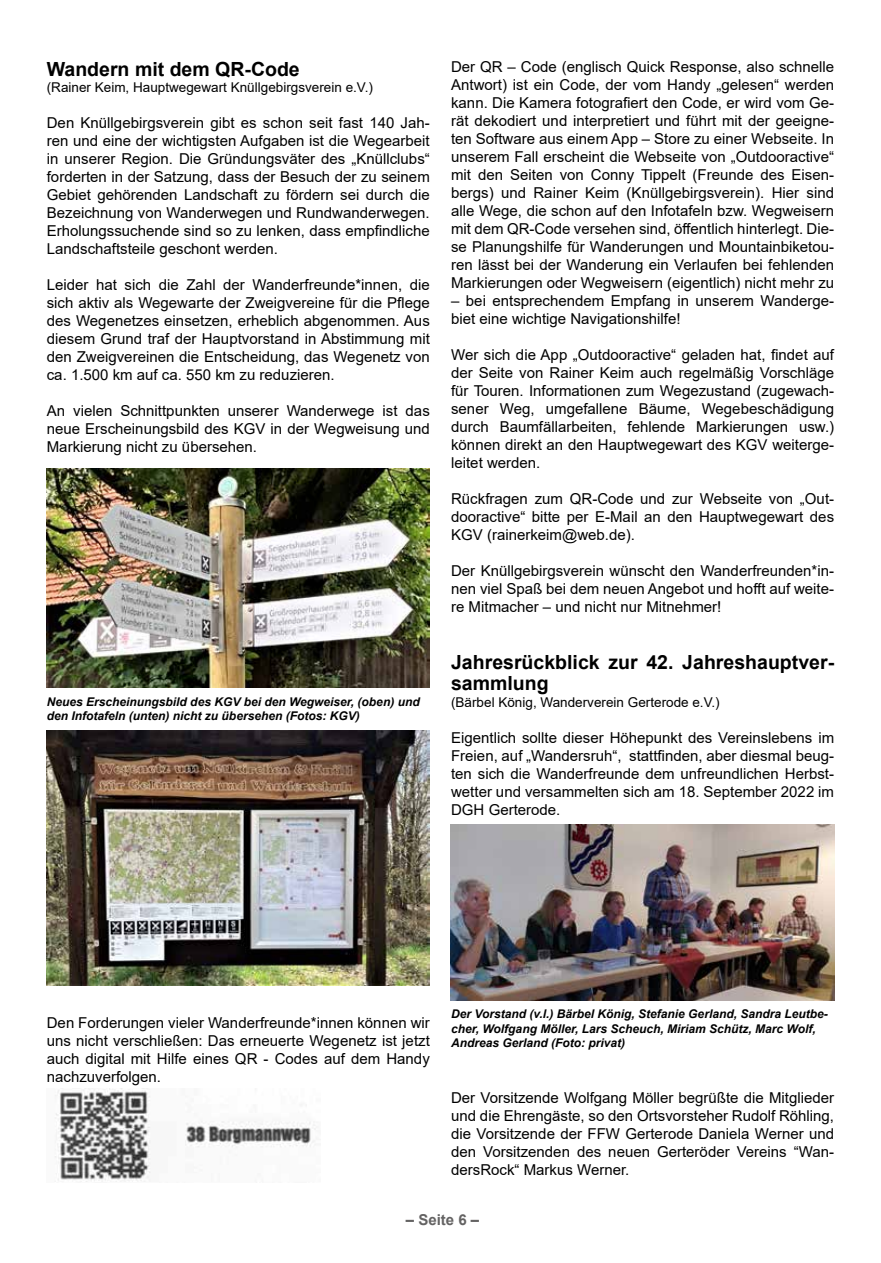
<style>
.page{position:relative;width:881px;height:1263px;background:#fff}
.page>*{position:absolute;margin:0;border:0;box-sizing:border-box;transform-origin:0 0}
.t1{font:700 19.5px/21px "Arial";color:#000}
.t2{font:15px/18px "Arial";color:#000;text-align:justify}
.t3{font:700 15px "Arial";color:#646363}
.t4{font:13.5px "Arial";color:#000}
.t5{font:italic 700 12px/14.4px "Arial";color:#000}
</style>
<div class="page">
<img style="left:47px;top:469px;width:382px;height:219px">
<img style="left:47px;top:730px;width:382px;height:255px">
<img style="left:55px;top:1089px;width:261px;height:93px">
<img style="left:450px;top:825px;width:383px;height:175px">
<h1 class="t1" style="left:47px;top:58px;width:254px">Wandern mit dem QR-Code</h1>
<p class="t4" style="left:47px;top:78px;width:327px">(Rainer Keim, Hauptwegewart Knüllgebirgsverein e.V.)</p>
<p class="t2" style="left:47px;top:113px;width:384px">Den Knüllgebirgsverein gibt es schon seit fast 140 Jah&shy;ren und eine der wichtigsten Aufgaben ist die Wegearbeit in unserer Region. Die Gründungsväter des „Knüllclubs“ forderten in der Satzung, dass der Besuch der zu seinem Gebiet gehörenden Landschaft zu fördern sei durch die Bezeichnung von Wanderwegen und Rundwanderwegen.<br>Erholungssuchende sind so zu lenken, dass empfindliche Landschaftsteile geschont werden.</p>
<p class="t2" style="left:47px;top:275px;width:384px">Leider hat sich die Zahl der Wanderfreunde*innen, die sich aktiv als Wegewarte der Zweigvereine für die Pflege des Wegenetzes einsetzen, erheblich abgenommen. Aus diesem Grund traf der Hauptvorstand in Abstimmung mit den Zweigvereinen die Entscheidung, das Wegenetz von ca. 1.500 km auf ca. 550 km zu reduzieren.</p>
<p class="t2" style="left:47px;top:401px;width:384px">An vielen Schnittpunkten unserer Wanderwege ist das neue Erscheinungsbild des KGV in der Wegweisung und Markierung nicht zu übersehen.</p>
<p class="t5" style="left:47px;top:694px;width:374px">Neues Erscheinungsbild des KGV bei den Wegweiser, (oben) und den Infotafeln (unten) nicht zu übersehen (Fotos: KGV)</p>
<p class="t2" style="left:451px;top:58px;width:384px">Der QR – Code (englisch Quick Response, also schnelle Antwort) ist ein Code, der vom Handy „gelesen“ werden kann. Die Kamera fotografiert den Code, er wird vom Ge&shy;rät dekodiert und interpretiert und führt mit der geeigne&shy;ten Software aus einem App – Store zu einer Webseite. In unserem Fall erscheint die Webseite von „Outdooractive“ mit den Seiten von Conny Tippelt (Freunde des Eisen&shy;bergs) und Rainer Keim (Knüllgebirgsverein). Hier sind alle Wege, die schon auf den Infotafeln bzw. Wegweisern mit dem QR-Code versehen sind, öffentlich hinterlegt. Die&shy;se Planungshilfe für Wanderungen und Mountainbiketou&shy;ren lässt bei der Wanderung ein Verlaufen bei fehlenden Markierungen oder Wegweisern (eigentlich) nicht mehr zu</p>
<p class="t2" style="left:451px;top:292px;width:384px">– bei entsprechendem Empfang in unserem Wanderge&shy;biet eine wichtige Navigationshilfe!</p>
<p class="t2" style="left:451px;top:346px;width:384px">Wer sich die App „Outdooractive“ geladen hat, findet auf der Seite von Rainer Keim auch regelmäßig Vorschläge für Touren. Informationen zum Wegezustand (zugewach&shy;sener Weg, umgefallene Bäume, Wegebeschädigung durch Baumfällarbeiten, fehlende Markierungen usw.) können direkt an den Hauptwegewart des KGV weiterge&shy;leitet werden.</p>
<p class="t2" style="left:451px;top:490px;width:384px">Rückfragen zum QR-Code und zur Webseite von „Out&shy;dooractive“ bitte per E-Mail an den Hauptwegewart des KGV (rainerkeim@web.de).</p>
<p class="t2" style="left:451px;top:562px;width:384px">Der Knüllgebirgsverein wünscht den Wanderfreunden*in&shy;nen viel Spaß bei dem neuen Angebot und hofft auf weite&shy;re Mitmacher – und nicht nur Mitnehmer!</p>
<h1 class="t1" style="left:451px;top:652px;width:384px">Jahresrückblick zur 42. Jahreshauptver&shy;sammlung</h1>
<p class="t4" style="left:451px;top:692px;width:270px">(Bärbel König, Wanderverein Gerterode e.V.)</p>
<p class="t2" style="left:451px;top:728px;width:384px">Eigentlich sollte dieser Höhepunkt des Vereinslebens im Freien, auf „Wandersruh“, stattfinden, aber diesmal beug&shy;ten sich die Wanderfreunde dem unfreundlichen Herbst&shy;wetter und versammelten sich am 18. September 2022 im DGH Gerterode.</p>
<p class="t2" style="left:47px;top:1013px;width:384px">Den Forderungen vieler Wanderfreunde*innen können wir uns nicht verschließen: Das erneuerte Wegenetz ist jetzt auch digital mit Hilfe eines QR - Codes auf dem Handy nachzuverfolgen.</p>
<p class="t5" style="left:451px;top:1007px;width:378px">Der Vorstand (v.l.) Bärbel König, Stefanie Gerland, Sandra Leutbe&shy;cher, Wolfgang Möller, Lars Scheuch, Miriam Schütz, Marc Wolf,<br>Andreas Gerland (Foto: privat)</p>
<p class="t2" style="left:451px;top:1088px;width:384px">Der Vorsitzende Wolfgang Möller begrüßte die Mitglieder und die Ehrengäste, so den Ortsvorsteher Rudolf Röhling, die Vorsitzende der FFW Gerterode Daniela Werner und den Vorsitzenden des neuen Gerteröder Vereins “Wan&shy;dersRock“ Markus Werner.</p>
<p class="t3" style="left:405px;top:1209px;width:75px">– Seite 6 –</p>
</div>
